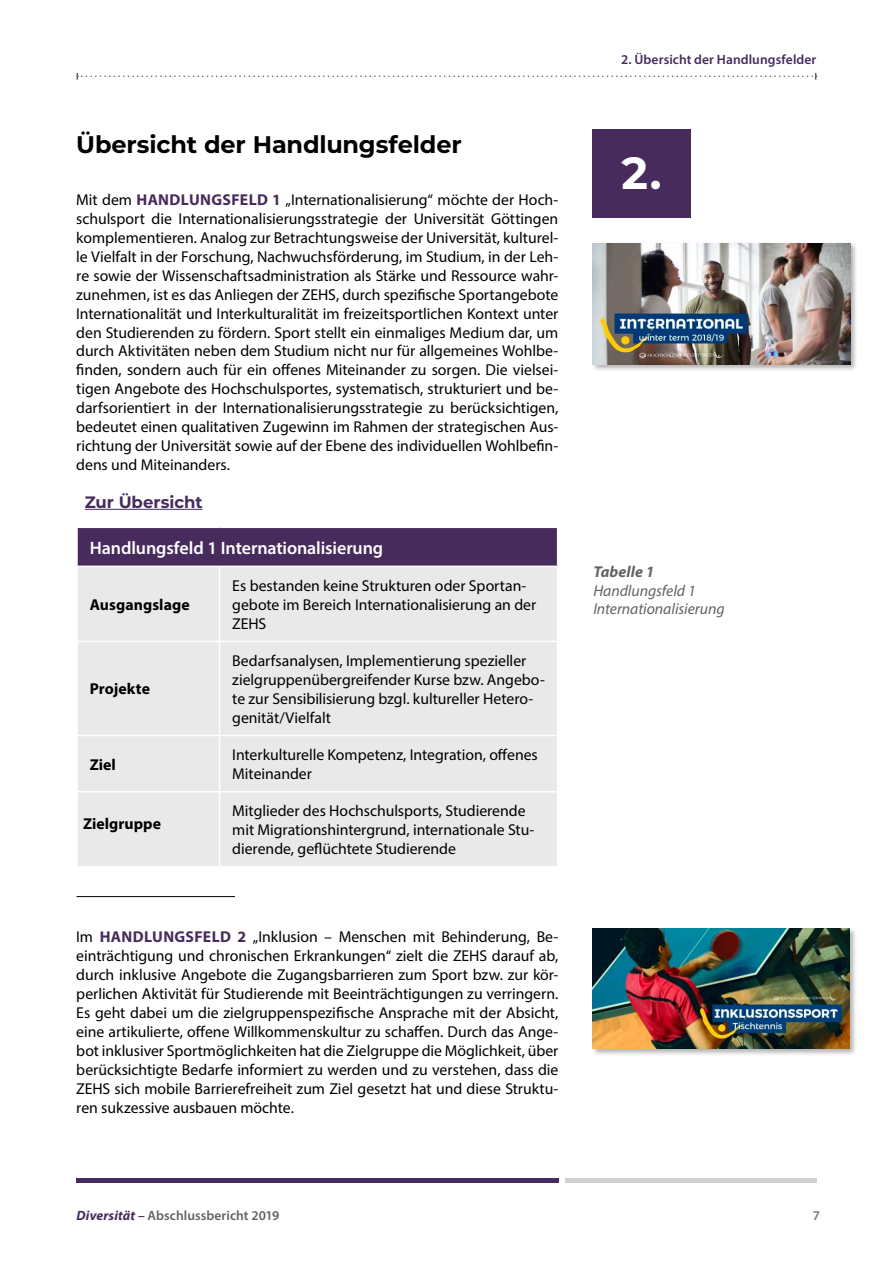
<style>
.page{position:relative;width:893px;height:1263px;background:#fff}
.page>*{position:absolute;margin:0;border:0;box-sizing:border-box;transform-origin:0 0}
.t1{font:700 45px "Montserrat";color:#fff}
.t2{font:700 24px "Montserrat";letter-spacing:-.005em;color:#000}
.t3{font:600 18px "Myriad Pro";letter-spacing:-.005em;color:#fff}
.t4{font:700 16.5px "Montserrat";color:#472b5d}
.t5{font:15.75px/18.9px "Myriad Pro";color:#000}
.t6{font:italic 15.75px/18.9px "Myriad Pro";letter-spacing:-.005em;color:#646363}
.t7{font:700 15.75px "Myriad Pro";letter-spacing:.005em;color:#000}
.t8{font:italic 700 15.75px "Myriad Pro";letter-spacing:.005em;color:#646363}
.t9{font:600 13.5px "Myriad Pro";letter-spacing:.005em;color:#646363}
.t10{font:600 13.5px "Myriad Pro";letter-spacing:.005em;color:#472b5d}
.t11{font:600 13.5px "Myriad Pro";color:#7c7b7b}
.s1{font-weight:700;color:#472b5d}
.s2{font-weight:700;font-style:italic;color:#472b5d}
.s3{color:#472b5d}
</style>
<div class="page">
<svg style="left:77px;top:73px;width:740px;height:7px"></svg>
<hr style="left:77px;top:1178px;width:482px;height:4px;background:#472b5d">
<hr style="left:565px;top:1178px;width:251px;height:4px;background:#d0d0d0">
<div style="left:592px;top:130px;width:98px;height:88px;background:#472b5d"></div>
<hr style="left:85px;top:509px;width:118px;height:1px;background:#472b5d">
<hr style="left:77px;top:896px;width:158px;height:1px;background:#000">
<div style="left:591px;top:241px;width:267px;height:132px;background:#000;opacity:.3"></div>
<img style="left:592px;top:243px;width:259px;height:122px">
<div style="left:591px;top:927px;width:266px;height:129px;background:#000;opacity:.3"></div>
<img style="left:592px;top:928px;width:258px;height:120px">
<div style="left:77px;top:527px;width:481px;height:39px;background:#472b5d"></div>
<div style="left:78px;top:567px;width:479px;height:299px;background:#e9e9e9"></div>
<hr style="left:76px;top:527px;width:144px;height:1px;background:#fff">
<hr style="left:76px;top:528px;width:2px;height:38px;background:#fff">
<hr style="left:220px;top:527px;width:338px;height:1px;background:#fff">
<hr style="left:557px;top:528px;width:1px;height:38px;background:#fff">
<hr style="left:219px;top:567px;width:1px;height:74px;background:#fff">
<hr style="left:76px;top:641px;width:144px;height:1px;background:#fff">
<hr style="left:220px;top:641px;width:338px;height:1px;background:#fff">
<hr style="left:219px;top:642px;width:1px;height:93px;background:#fff">
<hr style="left:76px;top:735px;width:144px;height:1px;background:#fff">
<hr style="left:220px;top:735px;width:338px;height:1px;background:#fff">
<hr style="left:219px;top:736px;width:1px;height:55px;background:#fff">
<hr style="left:76px;top:791px;width:144px;height:1px;background:#fff">
<hr style="left:220px;top:791px;width:338px;height:1px;background:#fff">
<hr style="left:219px;top:792px;width:1px;height:74px;background:#fff">
<h2 class="t2" style="left:76px;top:127px;width:387px">Übersicht der Handlungsfelder</h2>
<p class="t5" style="left:76px;top:190px;width:484px;text-align:justify">Mit dem <span class="s1">HANDLUNGSFELD 1</span> „Internationalisierung“ möchte der Hoch&shy;schulsport die Internationalisierungsstrategie der Universität Göttingen komplementieren. Analog zur Betrachtungsweise der Universität, kulturel&shy;le Vielfalt in der Forschung, Nachwuchsförderung, im Studium, in der Leh&shy;re sowie der Wissenschaftsadministration als Stärke und Ressource wahr&shy;zunehmen, ist es das Anliegen der ZEHS, durch spezifische Sportangebote Internationalität und Interkulturalität im freizeitsportlichen Kontext unter den Studierenden zu fördern. Sport stellt ein einmaliges Medium dar, um durch Aktivitäten neben dem Studium nicht nur für allgemeines Wohlbe&shy;finden, sondern auch für ein offenes Miteinander zu sorgen. Die vielsei&shy;tigen Angebote des Hochschulsportes, systematisch, strukturiert und be&shy;darfsorientiert in der Internationalisierungsstrategie zu berücksichtigen, bedeutet einen qualitativen Zugewinn im Rahmen der strategischen Aus&shy;richtung der Universität sowie auf der Ebene des individuellen Wohlbefin&shy;dens und Miteinanders.</p>
<p class="t4" style="left:85px;top:490px;width:119px">Zur Übersicht</p>
<p class="t3" style="left:90px;top:536px;width:295px">Handlungsfeld 1 Internationalisierung</p>
<p class="t7" style="left:90px;top:594px;width:101px">Ausgangslage</p>
<p class="t7" style="left:90px;top:679px;width:62px">Projekte</p>
<p class="t5" style="left:232px;top:576px;width:306px">Es bestanden keine Strukturen oder Sportan&shy;gebote im Bereich Internationalisierung an der<br>ZEHS</p>
<p class="t5" style="left:232px;top:651px;width:314px">Bedarfsanalysen, Implementierung spezieller zielgruppenübergreifender Kurse bzw. Angebo&shy;te zur Sensibilisierung bzgl. kultureller Hetero&shy;genität/Vielfalt</p>
<p class="t7" style="left:90px;top:754px;width:28px">Ziel</p>
<p class="t5" style="left:232px;top:745px;width:307px">Interkulturelle Kompetenz, Integration, offenes<br>Miteinander</p>
<p class="t7" style="left:83px;top:813px;width:80px">Zielgruppe</p>
<p class="t5" style="left:232px;top:801px;width:304px">Mitglieder des Hochschulsports, Studierende mit Migrationshintergrund, internationale Stu&shy;dierende, geflüchtete Studierende</p>
<p class="t5" style="left:76px;top:927px;width:484px;text-align:justify">Im <span class="s1">HANDLUNGSFELD 2</span> „Inklusion – Menschen mit Behinderung, Be&shy;einträchtigung und chronischen Erkrankungen“ zielt die ZEHS darauf ab, durch inklusive Angebote die Zugangsbarrieren zum Sport bzw. zur kör&shy;perlichen Aktivität für Studierende mit Beeinträchtigungen zu verringern.<br>Es geht dabei um die zielgruppenspezifische Ansprache mit der Absicht, eine artikulierte, offene Willkommenskultur zu schaffen. Durch das Ange&shy;bot inklusiver Sportmöglichkeiten hat die Zielgruppe die Möglichkeit, über berücksichtigte Bedarfe informiert zu werden und zu verstehen, dass die ZEHS sich mobile Barrierefreiheit zum Ziel gesetzt hat und diese Struktu&shy;ren sukzessive ausbauen möchte.</p>
<p class="t10" style="left:621px;top:51px;width:197px">2. Übersicht der Handlungsfelder</p>
<h1 class="t1" style="left:621px;top:141px;width:42px">2.</h1>
<p class="t8" style="left:593px;top:561px;width:63px">Tabelle 1</p>
<p class="t6" style="left:593px;top:580px;width:133px">Handlungsfeld 1<br>Internationalisierung</p>
<p class="t9" style="left:77px;top:1207px;width:204px"><span class="s2">Diversität</span> <span class="s3">–</span> Abschlussbericht 2019</p>
<p class="t11" style="left:813px;top:1207px;width:9px">7</p>
</div>
